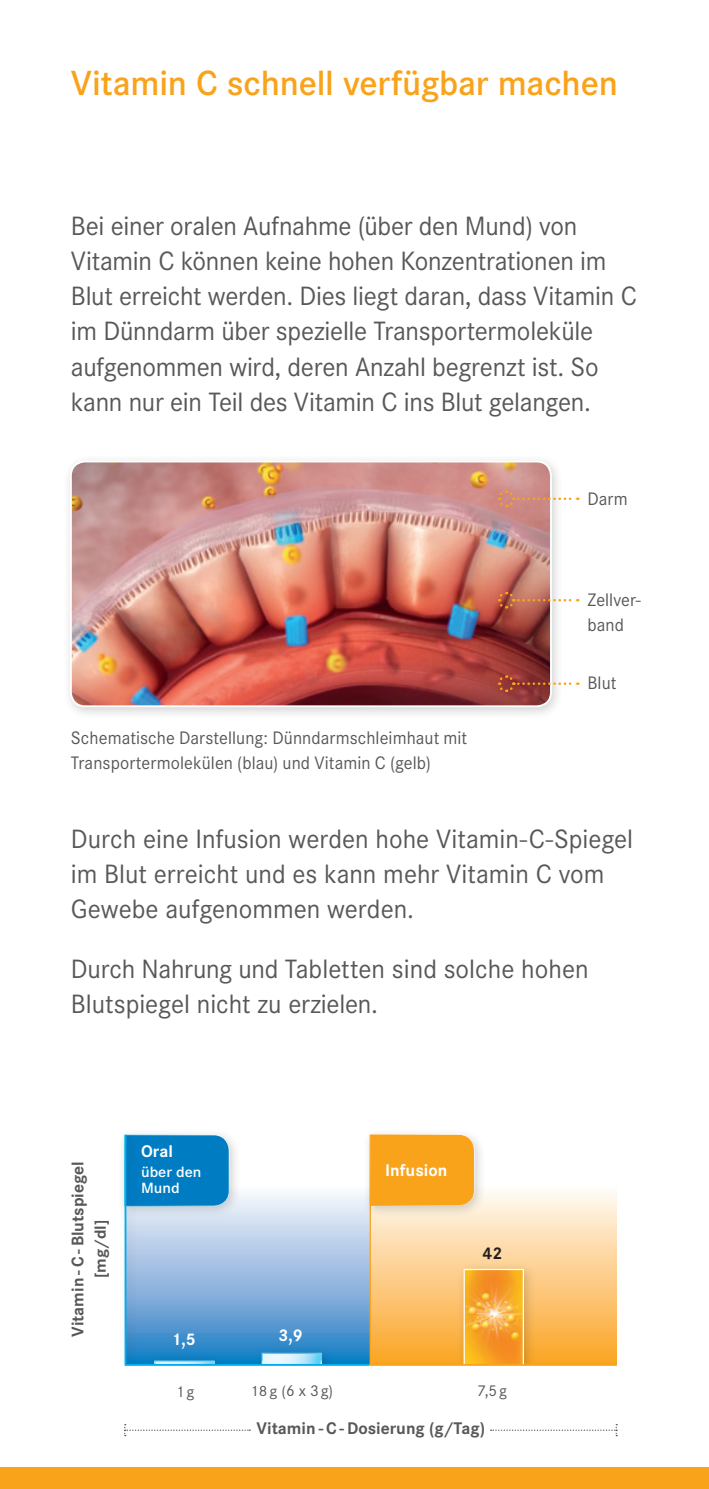
<style>
.page{position:relative;width:709px;height:1489px;background:#fff}
.page>*{position:absolute;margin:0;border:0;box-sizing:border-box;transform-origin:0 0}
.t1{font:600 36.25px "Corporate S Pro";letter-spacing:-.005em;color:#f9a31b}
.t2{font:27.5px/35px "Corporate S Pro";letter-spacing:-.01em;color:#57585a}
.t3{font:18.75px/25px "Corporate S Pro";letter-spacing:.005em;color:#57585a}
.t4{font:700 17.5px "Corporate S Pro";color:#57585a}
.t5{font:700 17.5px "Corporate S Pro";color:#fff}
.t6{font:700 17.5px "Corporate S Pro";color:#231f20}
.t7{font:700 16.75px "Corporate S Pro";color:#57585a;scale:1.05 1}
.t8{font:16.25px "Corporate S Pro";color:#57585a}
.t9{font:600 15.5px/16.2px "Corporate S Pro";color:#fff;scale:1.05 1}
.s1{font-size:15.5px}
</style>
<div class="page">
<div style="left:0;top:1467px;width:709px;height:21px;background:#f9a31b"></div>
<svg style="left:139px;top:1194px;width:230px;height:169px;background:#90b8df"></svg>
<svg style="left:371px;top:1192px;width:246px;height:171px;background:#fccf8c"></svg>
<div style="left:117px;top:1127px;width:124px;height:91px;background:#231f20;opacity:.2"></div>
<svg style="left:139px;top:1133px;width:91px;height:73px;background:#0e83c5"></svg>
<div style="left:118px;top:1128px;width:21px;height:248px;background:#231f20;opacity:.2"></div>
<hr style="left:124px;top:1134px;width:2px;height:231px;background:#00aeef">
<hr style="left:369px;top:1134px;width:2px;height:230px;background:#f9a31b">
<svg style="left:124px;top:1424px;width:126px;height:11px"></svg>
<div style="left:147px;top:1353px;width:79px;height:24px;background:#231f20;opacity:.2"></div>
<div style="left:152px;top:1357px;width:65px;height:10px;background:#c6eafa;opacity:.75"></div>
<div style="left:254px;top:1345px;width:80px;height:32px;background:#231f20;opacity:.2"></div>
<div style="left:257px;top:1349px;width:65px;height:18px;background:#c6eafa;opacity:.75"></div>
<div style="left:456px;top:1261px;width:80px;height:116px;background:#231f20;opacity:.2"></div>
<img style="left:465px;top:1270px;width:57px;height:93px">
<div style="left:463px;top:1268px;width:61px;height:97px;border:1px solid #fff"></div>
<hr style="left:125px;top:1363px;width:244px;height:2px;background:#00aeef">
<div style="left:108px;top:1365px;width:527px;height:15px;background:#fff"></div>
<div style="left:363px;top:1127px;width:123px;height:90px;background:#231f20;opacity:.2"></div>
<svg style="left:369px;top:1133px;width:106px;height:73px;background:#f8a726"></svg>
<svg style="left:490px;top:1424px;width:127px;height:11px"></svg>
<div style="left:63px;top:453px;width:500px;height:266px;background:#231f20;opacity:.2"></div>
<img style="left:71px;top:461px;width:480px;height:245px">
<div style="left:70px;top:460px;width:482px;height:247px;border:2px solid #fff;border-radius:14px"></div>
<svg style="left:496px;top:489px;width:82px;height:19px"></svg>
<svg style="left:496px;top:590px;width:82px;height:20px"></svg>
<svg style="left:496px;top:674px;width:82px;height:19px"></svg>
<hr style="left:369px;top:1363px;width:248px;height:2px;background:#f9a31b">
<h1 class="t1" style="left:71px;top:56px;width:548px">Vitamin C schnell verfügbar machen</h1>
<p class="t2" style="left:71px;top:207px;width:567px">Bei einer oralen Aufnahme (über den Mund) von Vitamin C können keine hohen Konzentrationen im Blut erreicht werden. Dies liegt daran, dass Vitamin C im Dünndarm über spezielle Transportermoleküle aufgenommen wird, deren Anzahl begrenzt ist. So kann nur ein Teil des Vitamin C ins Blut gelangen.</p>
<p class="t3" style="left:587px;top:484px;width:42px">Darm</p>
<p class="t3" style="left:587px;top:585px;width:55px">Zellver&shy;band</p>
<p class="t3" style="left:71px;top:723px;width:398px">Schematische Darstellung: Dünndarmschleimhaut mit<br>Transportermolekülen (blau) und Vitamin C (gelb)</p>
<p class="t3" style="left:587px;top:669px;width:31px">Blut</p>
<p class="t2" style="left:71px;top:819px;width:564px">Durch eine Infusion werden hohe Vitamin-C-Spiegel im Blut erreicht und es kann mehr Vitamin C vom<br>Gewebe aufgenommen werden.</p>
<p class="t2" style="left:71px;top:949px;width:519px">Durch Nahrung und Tabletten sind solche hohen<br>Blutspiegel nicht zu erzielen.</p>
<p class="t4" style="left:64px;top:1336px;width:177px;rotate:-90deg">Vitamin - C - Blutspiegel</p>
<p class="t7" style="left:87px;top:1278px;width:57px;rotate:-90deg">[mg/dl]</p>
<p class="t5" style="left:141px;top:1136px;width:33px">Oral</p>
<p class="t9" style="left:141px;top:1162px;width:59px">über den<br>Mund</p>
<p class="t5" style="left:171px;top:1324px;width:26px">1,5</p>
<p class="t5" style="left:278px;top:1321px;width:26px">3,9</p>
<p class="t5" style="left:385px;top:1156px;width:64px">Infusion</p>
<p class="t6" style="left:482px;top:1239px;width:21px">42</p>
<p class="t8" style="left:176px;top:1379px;width:20px">1g</p>
<p class="t8" style="left:250px;top:1378px;width:84px"><span class="s1">18g (</span>6 x 3g)</p>
<p class="t8" style="left:477px;top:1378px;width:31px">7,5g</p>
<p class="t4" style="left:256px;top:1413px;width:230px">Vitamin - C - Dosierung (g/Tag)</p>
</div>
